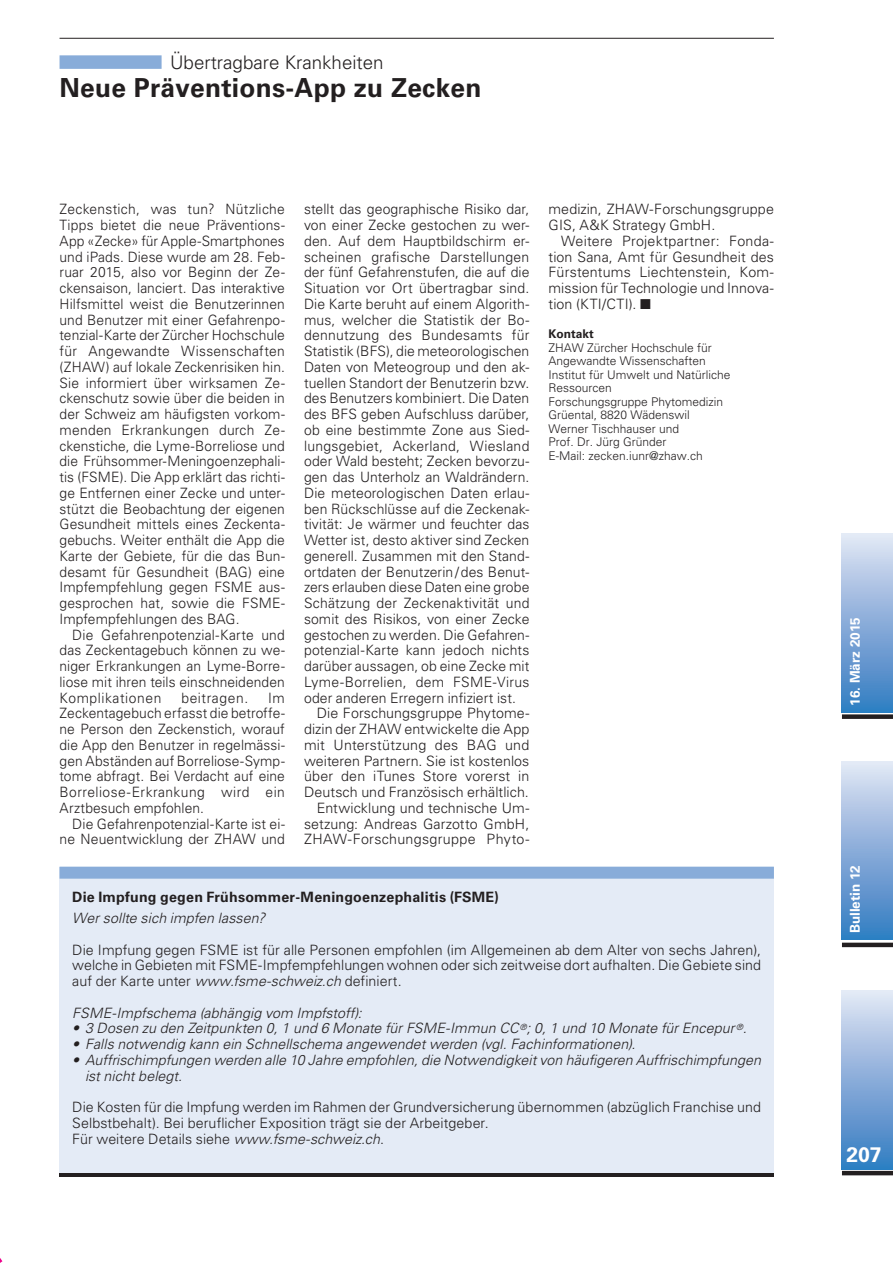
<style>
.page{position:relative;width:893px;height:1263px;background:#fff}
.page>*{position:absolute;margin:0;border:0;box-sizing:border-box;transform-origin:0 0}
.t1{font:700 26.25px "Univers LT Std";letter-spacing:.01em;color:#231f20}
.t2{font:700 21px "Univers LT Std";color:#fff}
.t3{font:300 18.75px "Univers LT Std";color:#231f20}
.t4{font:300 14.25px/15.8px "Univers LT Std";letter-spacing:.005em;color:#231f20;text-align:justify}
.t5{font:italic 300 14.25px/15.8px "Univers LT Std";letter-spacing:.005em;color:#231f20}
.t6{font:700 14.25px "Univers LT Std";letter-spacing:.015em;color:#231f20}
.t7{font:300 14.25px "Univers LT Std";letter-spacing:.025em;color:#231f20}
.t8{font:300 14.25px "Univers LT Std";letter-spacing:.045em;color:#231f20}
.t9{font:700 13.5px "Univers LT Std";color:#fff}
.t10{font:300 12px/13.5px "Univers LT Std";color:#231f20}
.t11{font:700 12px "Univers LT Std";color:#231f20}
.s1{font-style:italic}
</style>
<div class="page">
<hr style="left:60px;top:38px;width:714px;height:1px;background:#231f20">
<div style="left:842px;top:991px;width:51px;height:178px;background:linear-gradient(to bottom,#e3e4f4,#337ac1)"></div>
<div style="left:842px;top:714px;width:51px;height:5px;background:#231f20"></div>
<hr style="left:842px;top:943px;width:51px;height:4px;background:#231f20">
<hr style="left:842px;top:1171px;width:51px;height:4px;background:#231f20">
<div style="left:842px;top:534px;width:51px;height:178px;background:linear-gradient(to bottom,#e3e4f4,#327ac1)"></div>
<div style="left:842px;top:761px;width:51px;height:179px;background:linear-gradient(to bottom,#e3e5f4,#3179c1)"></div>
<div style="left:60px;top:55px;width:102px;height:14px;background:#88acd9"></div>
<div style="left:60px;top:867px;width:714px;height:310px;background:#e4ebf6"></div>
<hr style="left:60px;top:1173px;width:714px;height:4px;background:#231f20">
<div style="left:60px;top:867px;width:714px;height:12px;background:#88acd9"></div>
<h3 class="t3" style="left:170px;top:51px;width:215px">Übertragbare Krankheiten</h3>
<h1 class="t1" style="left:60px;top:72px;width:423px">Neue Präventions-App zu Zecken</h1>
<p class="t4" style="left:60px;top:201px;width:227px">Zeckenstich, was tun? Nützliche Tipps bietet die neue Präventions-App «Zecke» für Apple-Smartphones und iPads. Diese wurde am 28. Feb&shy;ruar 2015, also vor Beginn der Ze&shy;ckensaison, lanciert. Das interaktive Hilfsmittel weist die Benutzerinnen und Benutzer mit einer Gefahrenpo&shy;tenzial-Karte der Zürcher Hochschule für Angewandte Wissenschaften (ZHAW) auf lokale Zeckenrisiken hin.<br>Sie informiert über wirksamen Ze&shy;ckenschutz sowie über die beiden in der Schweiz am häufigsten vorkom&shy;menden Erkrankungen durch Ze&shy;ckenstiche, die Lyme-Borreliose und die Frühsommer-Meningoenzephali&shy;tis (FSME). Die App erklärt das richti&shy;ge Entfernen einer Zecke und unter&shy;stützt die Beobachtung der eigenen Gesundheit mittels eines Zeckenta&shy;gebuchs. Weiter enthält die App die Karte der Gebiete, für die das Bun&shy;desamt für Gesundheit (BAG) eine Impfempfehlung gegen FSME aus&shy;gesprochen hat, sowie die FSME-Impfempfehlungen des BAG.</p>
<p class="t4" style="left:60px;top:627px;width:227px;text-indent:13px">Die Gefahrenpotenzial-Karte und das Zeckentagebuch können zu we&shy;niger Erkrankungen an Lyme-Borre&shy;liose mit ihren teils einschneidenden Komplikationen</p>
<p class="t4" style="left:60px;top:690px;width:227px;text-indent:209px">Im Zeckentagebuch erfasst die betroffe&shy;ne Person den Zeckenstich, worauf die App den Benutzer in regelmässi&shy;gen Abständen auf Borreliose-Symp&shy;tome abfragt. Bei Verdacht auf eine Borreliose-Erkrankung wird ein Arztbesuch empfohlen.</p>
<p class="t4" style="left:60px;top:816px;width:227px;text-align:right">Die Gefahrenpotenzial-Karte ist ei&shy;ne Neuentwicklung der ZHAW und</p>
<p class="t8" style="left:181px;top:689px;width:68px">beitragen.</p>
<p class="t4" style="left:304px;top:201px;width:227px">stellt das geographische Risiko dar,</p>
<p class="t4" style="left:304px;top:217px;width:227px">von einer Zecke gestochen zu wer-</p>
<p class="t4" style="left:304px;top:233px;width:227px">den. Auf dem Hauptbildschirm er-</p>
<p class="t4" style="left:304px;top:249px;width:227px">scheinen grafische Darstellungen</p>
<p class="t4" style="left:304px;top:264px;width:227px">der fünf Gefahrenstufen, die auf die</p>
<p class="t4" style="left:304px;top:280px;width:227px">Situation vor Ort übertragbar sind.</p>
<p class="t4" style="left:304px;top:296px;width:227px">Die Karte beruht auf einem Algorith-</p>
<p class="t4" style="left:304px;top:312px;width:227px">mus, welcher die Statistik der Bo-</p>
<p class="t4" style="left:304px;top:327px;width:227px">dennutzung des Bundesamts für</p>
<p class="t4" style="left:304px;top:343px;width:227px">Statistik (BFS), die meteorologischen</p>
<p class="t4" style="left:304px;top:359px;width:227px">Daten von Meteogroup und den ak-</p>
<p class="t4" style="left:304px;top:375px;width:227px">tuellen Standort der Benutzerin bzw.</p>
<p class="t4" style="left:304px;top:390px;width:227px">des Benutzers kombiniert. Die Daten</p>
<p class="t4" style="left:304px;top:406px;width:227px">des BFS geben Aufschluss darüber,</p>
<p class="t4" style="left:304px;top:422px;width:227px">ob eine bestimmte Zone aus Sied-</p>
<p class="t4" style="left:304px;top:438px;width:227px">lungsgebiet, Ackerland, Wiesland</p>
<p class="t4" style="left:304px;top:453px;width:227px">oder Wald besteht; Zecken bevorzu-</p>
<p class="t4" style="left:304px;top:469px;width:227px">gen das Unterholz an Waldrändern.</p>
<p class="t4" style="left:304px;top:485px;width:227px">Die meteorologischen Daten erlau-</p>
<p class="t4" style="left:304px;top:501px;width:227px">ben Rückschlüsse auf die Zeckenak-</p>
<p class="t4" style="left:304px;top:516px;width:227px">tivität: Je wärmer und feuchter das</p>
<p class="t4" style="left:304px;top:532px;width:227px">Wetter ist, desto aktiver sind Zecken</p>
<p class="t4" style="left:304px;top:548px;width:227px">generell. Zusammen mit den Stand-</p>
<p class="t4" style="left:304px;top:564px;width:227px">ortdaten der Benutzerin/des Benut-</p>
<p class="t4" style="left:304px;top:579px;width:227px">zers erlauben diese Daten eine grobe</p>
<p class="t4" style="left:304px;top:595px;width:227px">Schätzung der Zeckenaktivität und</p>
<p class="t4" style="left:304px;top:611px;width:227px">somit des Risikos, von einer Zecke</p>
<p class="t4" style="left:304px;top:627px;width:227px">gestochen zu werden. Die Gefahren-</p>
<p class="t4" style="left:304px;top:642px;width:227px">potenzial-Karte kann jedoch nichts</p>
<p class="t4" style="left:304px;top:658px;width:227px">darüber aussagen, ob eine Zecke mit</p>
<p class="t4" style="left:304px;top:674px;width:227px">Lyme-Borrelien, dem FSME-Virus</p>
<p class="t4" style="left:304px;top:690px;width:213px">oder anderen Erregern infiziert ist.</p>
<p class="t4" style="left:317px;top:705px;width:214px">Die Forschungsgruppe Phytome-</p>
<p class="t4" style="left:304px;top:721px;width:227px">dizin der ZHAW entwickelte die App</p>
<p class="t4" style="left:304px;top:737px;width:227px">mit Unterstützung des BAG und</p>
<p class="t4" style="left:304px;top:753px;width:227px">weiteren Partnern. Sie ist kostenlos</p>
<p class="t4" style="left:304px;top:768px;width:227px">über den iTunes Store vorerst in</p>
<p class="t4" style="left:304px;top:784px;width:226px">Deutsch und Französisch erhältlich.</p>
<p class="t4" style="left:317px;top:800px;width:214px">Entwicklung und technische Um-</p>
<p class="t4" style="left:304px;top:816px;width:227px">setzung: Andreas Garzotto GmbH,</p>
<p class="t7" style="left:304px;top:831px;width:227px">ZHAW-Forschungsgruppe Phyto-</p>
<p class="t4" style="left:549px;top:201px;width:227px">medizin, ZHAW-Forschungsgruppe<br>GIS, A&amp;K Strategy GmbH.</p>
<p class="t4" style="left:549px;top:233px;width:227px;text-indent:13px">Weitere Projektpartner: Fonda&shy;tion Sana, Amt für Gesundheit des Fürstentums Liechtenstein, Kom&shy;mission für Technologie und Innova&shy;tion (KTI/CTI). ■</p>
<p class="t11" style="left:549px;top:327px;width:47px">Kontakt</p>
<p class="t10" style="left:549px;top:341px;width:184px">ZHAW Zürcher Hochschule für<br>Angewandte Wissenschaften<br>Institut für Umwelt und Natürliche<br>Ressourcen<br>Forschungsgruppe Phytomedizin<br>Grüental, 8820 Wädenswil<br>Werner Tischhauser und<br>Prof. Dr. Jürg Gründer<br>E-Mail: zecken.iunr@zhaw.ch</p>
<p class="t6" style="left:72px;top:889px;width:428px">Die Impfung gegen Frühsommer-Meningoenzephalitis (FSME)</p>
<p class="t5" style="left:72px;top:910px;width:194px">Wer sollte sich impfen lassen?</p>
<p class="t4" style="left:72px;top:942px;width:690px">Die Impfung gegen FSME ist für alle Personen empfohlen (im Allgemeinen ab dem Alter von sechs Jahren), welche in Gebieten mit FSME-Impfempfehlungen wohnen oder sich zeitweise dort aufhalten. Die Gebiete sind auf der Karte unter <span class="s1">www.fsme-schweiz.ch</span> definiert.</p>
<p class="t5" style="left:72px;top:1005px;width:291px">FSME-Impfschema (abhängig vom Impfstoff):</p>
<p class="t5" style="left:72px;top:1021px;width:676px">• 3 Dosen zu den Zeitpunkten 0, 1 und 6 Monate für FSME-Immun CC <sup>®</sup>; 0, 1 und 10 Monate für Encepur <sup>®</sup>.</p>
<p class="t5" style="left:72px;top:1036px;width:565px">• Falls notwendig kann ein Schnellschema angewendet werden (vgl. Fachinformationen).</p>
<p class="t5" style="left:85px;top:1052px;width:677px;text-indent:-13px">• Auffrischimpfungen werden alle 10 Jahre empfohlen, die Notwendigkeit von häufigeren Auffrischimpfungen ist nicht belegt.</p>
<p class="t4" style="left:72px;top:1099px;width:690px;text-align:left">Die Kosten für die Impfung werden im Rahmen der Grundversicherung übernommen (abzüglich Franchise und<br>Selbstbehalt). Bei beruflicher Exposition trägt sie der Arbeitgeber.<br>Für weitere Details siehe <span class="s1">www.fsme-schweiz.ch</span>.</p>
<p class="t9" style="left:847px;top:706px;width:90px;rotate:-90deg">16. März 2015</p>
<p class="t9" style="left:847px;top:933px;width:70px;rotate:-90deg">Bulletin 12</p>
<h2 class="t2" style="left:846px;top:1142px;width:37px">207</h2>
</div>
